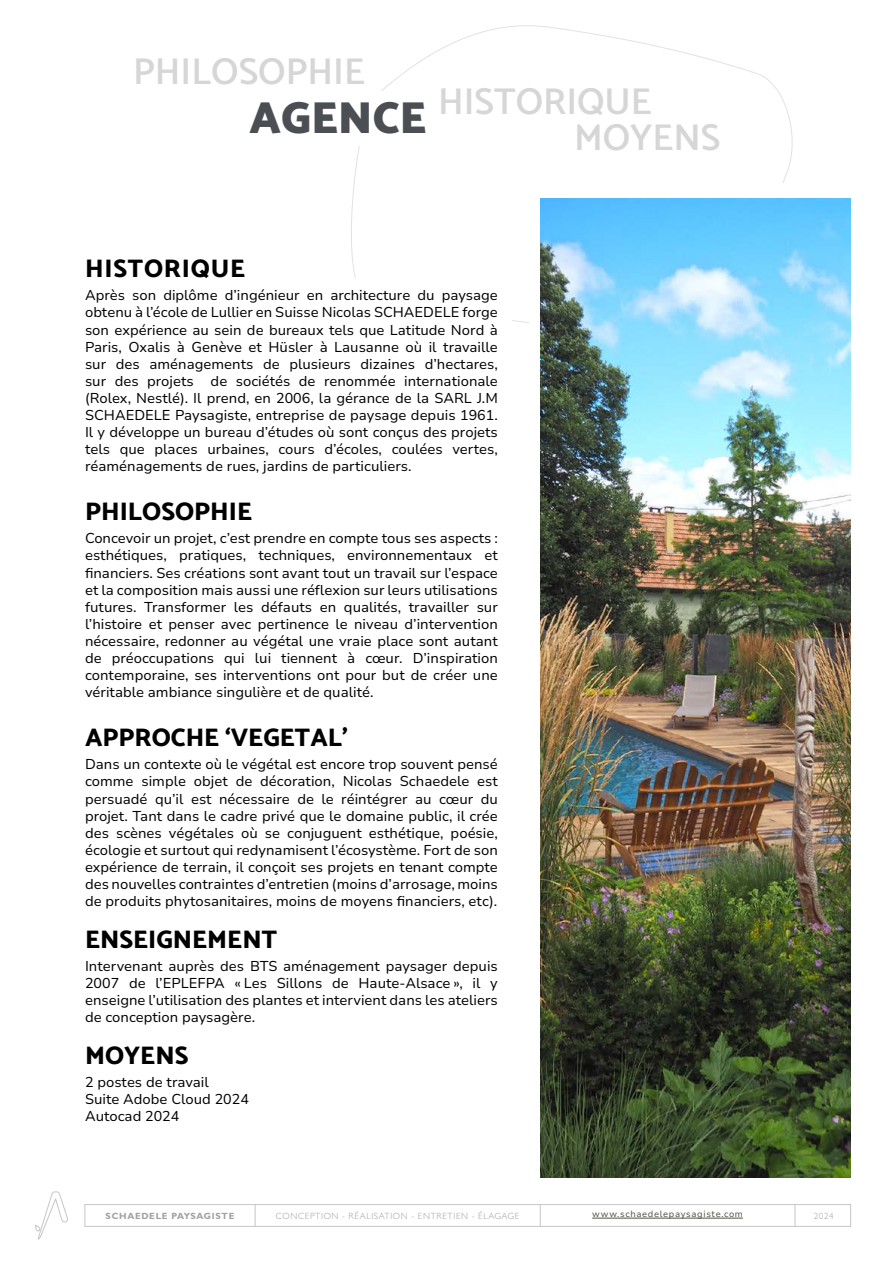
<style>
.page{position:relative;width:893px;height:1263px;background:#fff}
.page>*{position:absolute;margin:0;border:0;box-sizing:border-box;transform-origin:0 0}
.t1{font:900 45px "Catamaran";color:#4b4f54}
.t2{font:600 37.5px/36.3px "Catamaran";color:#d6d6d6}
.t3{font:800 25.5px "Catamaran";color:#000}
.t4{font:800 25.5px "Catamaran";letter-spacing:.03em;color:#000}
.t5{font:14.25px/17.1px "Nunito Sans 10 pt";color:#000;text-align:justify}
.t6{font:300 9px "Gill Sans";letter-spacing:.075em;color:#a3a09e}
.t7{font:9px "Nunito Sans 10 pt";letter-spacing:.075em;color:#505045}
.t8{font:700 9px "Gill Sans";letter-spacing:.075em;color:#a3a09e}
</style>
<div class="page">
<svg style="left:351px;top:25px;width:442px;height:298px"></svg>
<div style="left:343px;top:278px;width:169px;height:120px;background:#fff"></div>
<div style="left:242px;top:91px;width:191px;height:54px;background:#fff"></div>
<div style="left:529px;top:184px;width:330px;height:1001px;background:#fff"></div>
<div style="left:85px;top:1204px;width:766px;height:23px;background:#fff;border:1px solid #c6c6c6"></div>
<svg style="left:255px;top:1204px;width:1px;height:22px"></svg>
<svg style="left:540px;top:1204px;width:1px;height:22px"></svg>
<svg style="left:795px;top:1204px;width:1px;height:22px"></svg>
<svg style="left:35px;top:1191px;width:33px;height:49px"></svg>
<hr style="left:592px;top:1218px;width:151px;height:1px;background:#505045">
<img style="left:540px;top:198px;width:310px;height:980px">
<h2 class="t2" style="left:133px;top:52px;width:233px">PHILOSOPHIE</h2>
<h1 class="t1" style="left:249px;top:84px;width:179px">AGENCE</h1>
<h2 class="t2" style="left:574px;top:82px;width:148px;text-indent:-136px">HISTORIQUE<br>MOYENS</h2>
<h3 class="t4" style="left:85px;top:249px;width:162px">HISTORIQUE</h3>
<p class="t5" style="left:85px;top:286px;width:414px">Après son diplôme d’ingénieur en architecture du paysage obtenu à l’école de Lullier en Suisse Nicolas SCHAEDELE forge son expérience au sein de bureaux tels que Latitude Nord à Paris, Oxalis à Genève et Hüsler à Lausanne où il travaille sur des aménagements de plusieurs dizaines d’hectares, sur des projets de sociétés de renommée internationale (Rolex, Nestlé). Il prend, en 2006, la gérance de la SARL J.M SCHAEDELE Paysagiste, entreprise de paysage depuis 1961.<br>Il y développe un bureau d’études où sont conçus des projets tels que places urbaines, cours d’écoles, coulées vertes, réaménagements de rues, jardins de particuliers.</p>
<h3 class="t3" style="left:85px;top:492px;width:169px">PHILOSOPHIE</h3>
<p class="t5" style="left:85px;top:529px;width:414px">Concevoir un projet, c’est prendre en compte tous ses aspects : esthétiques, pratiques, techniques, environnementaux et financiers. Ses créations sont avant tout un travail sur l’espace et la composition mais aussi une réflexion sur leurs utilisations futures. Transformer les défauts en qualités, travailler sur l’histoire et penser avec pertinence le niveau d’intervention nécessaire, redonner au végétal une vraie place sont autant de préoccupations qui lui tiennent à cœur. D’inspiration contemporaine, ses interventions ont pour but de créer une véritable ambiance singulière et de qualité.</p>
<h3 class="t3" style="left:85px;top:718px;width:264px">APPROCHE ‘VEGETAL’</h3>
<p class="t5" style="left:85px;top:755px;width:414px">Dans un contexte où le végétal est encore trop souvent pensé comme simple objet de décoration, Nicolas Schaedele est persuadé qu’il est nécessaire de le réintégrer au cœur du projet. Tant dans le cadre privé que le domaine public, il crée des scènes végétales où se conjuguent esthétique, poésie, écologie et surtout qui redynamisent l’écosystème. Fort de son expérience de terrain, il conçoit ses projets en tenant compte des nouvelles contraintes d’entretien (moins d’arrosage, moins de produits phytosanitaires, moins de moyens financiers, etc).</p>
<h3 class="t3" style="left:85px;top:920px;width:194px">ENSEIGNEMENT</h3>
<p class="t5" style="left:85px;top:957px;width:414px">Intervenant auprès des BTS aménagement paysager depuis 2007 de l’EPLEFPA « Les Sillons de Haute-Alsace », il y enseigne l’utilisation des plantes et intervient dans les ateliers de conception paysagère.</p>
<h3 class="t3" style="left:85px;top:1036px;width:105px">MOYENS</h3>
<p class="t5" style="left:85px;top:1073px;width:165px;text-align:left">2 postes de travail<br>Suite Adobe Cloud 2024<br>Autocad 2024</p>
<p class="t8" style="left:106px;top:1210px;width:130px">SCHAEDELE PAYSAGISTE</p>
<p class="t6" style="left:276px;top:1210px;width:245px">CONCEPTION - RÉALISATION - ENTRETIEN - ÉLAGAGE</p>
<p class="t7" style="left:592px;top:1208px;width:152px">www.schaedelepaysagiste.com</p>
<p class="t6" style="left:814px;top:1210px;width:22px">2024</p>
</div>
